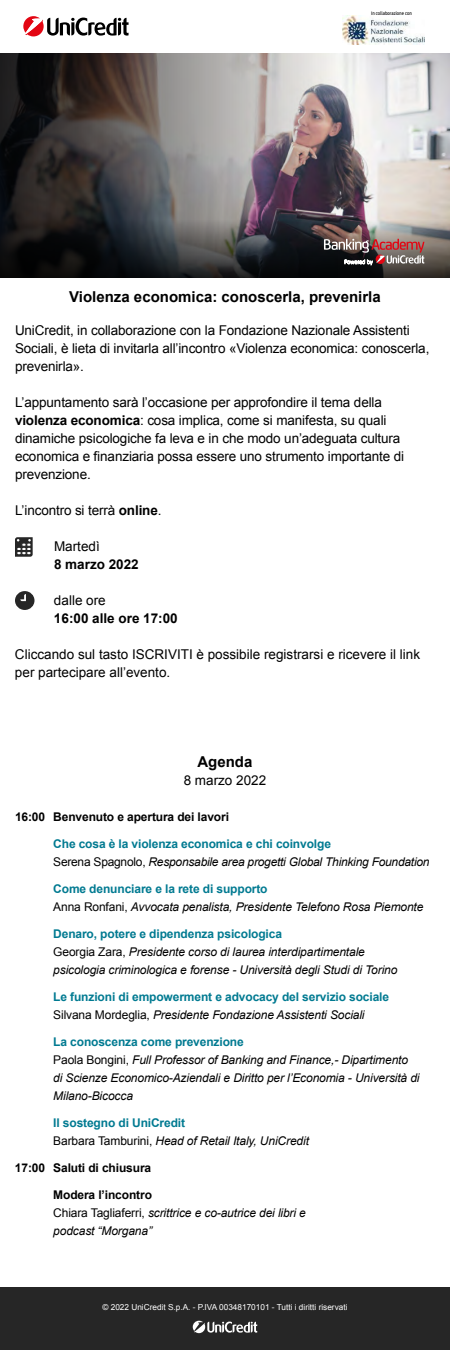
<style>
.page{position:relative;width:450px;height:1350px;background:#fff}
.page>*{position:absolute;margin:0;border:0;box-sizing:border-box;transform-origin:0 0}
.t1{font:700 15px "Arial";color:#000}
.t2{font:13.5px/18px "Arial";letter-spacing:-.01em;color:#000}
.t3{font:700 13.5px "Arial";color:#000}
.t4{font:italic 12px/18px "Arial";letter-spacing:-.01em;color:#000}
.t5{font:700 12px/18px "Arial";letter-spacing:-.01em;color:#007a91}
.t6{font:700 12px "Arial";letter-spacing:-.01em;color:#000}
.t7{font:8.25px "Arial";color:#fff}
.t8{font:500 5.47px "FS Joey";color:#000;scale:.88 1}
.s1{font-weight:700}
.s2{font-weight:700;font-style:normal;color:#007a91}
.s3{font-style:normal}
.s4{font-weight:400;color:#000}
.s5{font-weight:400;font-style:italic;color:#000}
.s6{font-weight:700;font-style:normal}
</style>
<div class="page">
<svg style="left:15px;top:537px;width:18px;height:20px"></svg>
<svg style="left:15px;top:591px;width:19px;height:19px"></svg>
<div style="left:0;top:1288px;width:450px;height:62px;background:#262626"></div>
<svg style="left:193px;top:1321px;width:64px;height:12px"></svg>
<img style="left:381px;top:53px;width:69px;height:159px">
<svg style="left:381px;top:212px;width:69px;height:66px;background:#85807a"></svg>
<img style="left:0;top:53px;width:381px;height:225px">
<svg style="left:324px;top:239px;width:100px;height:26px;background:#7e6362"></svg>
<svg style="left:23px;top:16px;width:106px;height:20px"></svg>
<img style="left:343px;top:15px;width:81px;height:29px">
<p class="t8" style="left:371px;top:9px;width:48px">In collaborazione con</p>
<p class="t1" style="left:69px;top:286px;width:313px">Violenza economica: conoscerla, prevenirla</p>
<p class="t2" style="left:15px;top:322px;width:416px">UniCredit, in collaborazione con la Fondazione Nazionale Assistenti<br>Sociali, è lieta di invitarla all’incontro «Violenza economica: conoscerla, prevenirla».</p>
<p class="t2" style="left:15px;top:394px;width:391px">L’appuntamento sarà l’occasione per approfondire il tema della <span class="s1">violenza economica</span>: cosa implica, come si manifesta, su quali dinamiche psicologiche fa leva e in che modo un’adeguata cultura economica e finanziaria possa essere uno strumento importante di prevenzione.</p>
<p class="t2" style="left:15px;top:502px;width:148px">L’incontro si terrà <span class="s1">online</span>.</p>
<p class="t2" style="left:54px;top:538px;width:47px">Martedì</p>
<p class="t3" style="left:54px;top:556px;width:86px">8 marzo 2022</p>
<p class="t2" style="left:54px;top:592px;width:53px">dalle ore</p>
<p class="t3" style="left:54px;top:610px;width:125px">16:00 alle ore 17:00</p>
<p class="t2" style="left:15px;top:646px;width:407px">Cliccando sul tasto ISCRIVITI è possibile registrarsi e ricevere il link per partecipare all’evento.</p>
<p class="t1" style="left:197px;top:752px;width:57px">Agenda</p>
<p class="t2" style="left:184px;top:772px;width:84px">8 marzo 2022</p>
<p class="t6" style="left:15px;top:809px;width:216px">16:00 Benvenuto e apertura dei lavori</p>
<p class="t4" style="left:53px;top:835px;width:378px"><span class="s2">Che cosa è la violenza economica e chi coinvolge<br></span><span class="s3">Serena Spagnolo,</span> Responsabile area progetti Global Thinking Foundation</p>
<p class="t4" style="left:53px;top:880px;width:372px"><span class="s2">Come denunciare e la rete di supporto<br></span><span class="s3">Anna Ronfani,</span> Avvocata penalista, Presidente Telefono Rosa Piemonte</p>
<p class="t4" style="left:53px;top:925px;width:346px"><span class="s2">Denaro, potere e dipendenza psicologica<br></span><span class="s3">Georgia Zara,</span> Presidente corso di laurea interdipartimentale psicologia criminologica e forense - Università degli Studi di Torino</p>
<p class="t5" style="left:53px;top:989px;width:337px">Le funzioni di empowerment e advocacy del servizio sociale<br><span class="s4">Silvana Mordeglia,</span> <span class="s5">Presidente Fondazione Assistenti Sociali</span></p>
<p class="t4" style="left:53px;top:1033px;width:368px"><span class="s2">La conoscenza come prevenzione<br></span><span class="s3">Paola Bongini,</span> Full Professor of Banking and Finance,- Dipartimento di Scienze Economico-Aziendali e Diritto per l’Economia - Università di Milano-Bicocca</p>
<p class="t4" style="left:53px;top:1114px;width:257px"><span class="s2">Il sostegno di UniCredit<br></span><span class="s3">Barbara Tamburini,</span> Head of Retail Italy, UniCredit</p>
<p class="t6" style="left:15px;top:1160px;width:138px">17:00 Saluti di chiusura</p>
<p class="t4" style="left:53px;top:1186px;width:254px"><span class="s6">Modera l’incontro<br></span><span class="s3">Chiara Tagliaferri,</span> scrittrice e co-autrice dei libri e podcast “Morgana”</p>
<p class="t7" style="left:102px;top:1302px;width:247px">© 2022 UniCredit S.p.A. - P.IVA 00348170101 - Tutti i diritti riservati</p>
</div>
